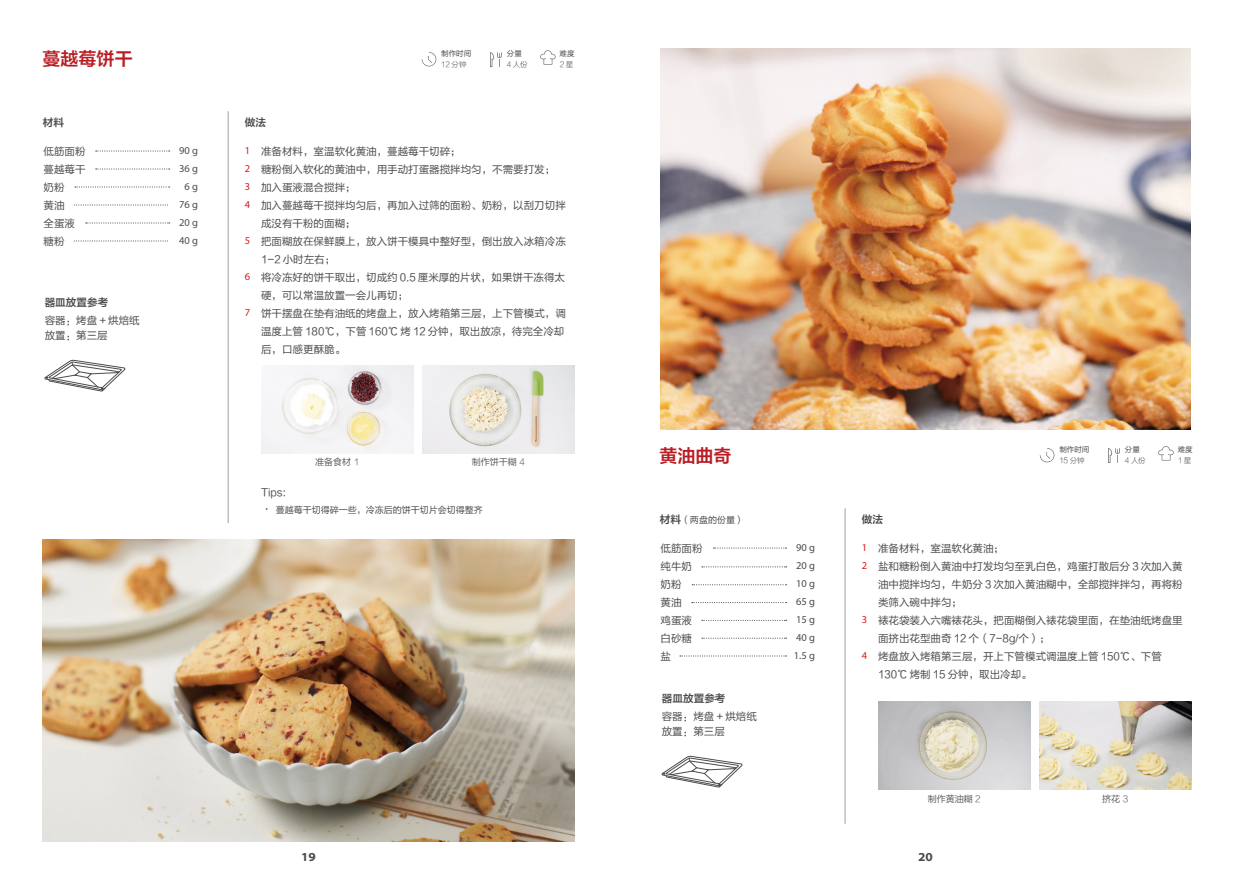
<style>
.page{position:relative;width:1234px;height:893px;background:#fff}
.page>*{position:absolute;margin:0;border:0;box-sizing:border-box;transform-origin:0 0}
.t1{font:18px "FZLTZCHK GBK1 0";color:#b91d23}
.t2{font:700 semi-expanded 12.3px "Myriad Pro";color:#4d4a4a}
.t3{font:10.5px/18px "FZLTHK GBK1 0";color:#4d4a4a}
.t4{font:10.5px/18px "FZLTHK GBK1 0";color:#4c4a48}
.t5{font:10.5px/18px "Myriad Pro";color:#4c4a48;text-align:justify}
.t6{font:10.5px/18px "Myriad Pro";color:#4d4a4a;text-align:center}
.t7{font:10.5px "FZLTZCHK GBK1 0";color:#4d4a4a}
.t8{font:10.5px/18px "Myriad Pro";color:#d81a19;text-align:justify}
.t9{font:10.5px "FZLTZCHK GBK1 0";color:#4c4a48}
.t10{font:9px "FZLTHK GBK1 0";color:#4d4a4a}
.t11{font:9px "FZLTXIHJW GB1 0";color:#4d4a4a}
.t12{font:9px "FZLTHK GBK1 0";color:#4c4a48}
.t13{font:7.5px "FZLTKHK GBK1 0";color:#4c4a48}
.t14{font:7.5px "FZLTHK GBK1 0";color:#4c4a48}
.s1{font-family:"FZLTKHK GBK1 0";color:#4c4a48}
.s2{font-family:"FZLTXHK";font-size:11.4px;color:#231916}
.s3{font-family:"FZLTZCHK GBK1 0";font-size:10.5px}
</style>
<div class="page">
<hr style="left:228px;top:111px;width:1px;height:412px;background:#a0a0a1">
<svg style="left:96px;top:150px;width:74px;height:2px"></svg>
<svg style="left:96px;top:168px;width:74px;height:2px"></svg>
<svg style="left:75px;top:186px;width:95px;height:2px"></svg>
<svg style="left:74px;top:204px;width:94px;height:2px"></svg>
<svg style="left:74px;top:240px;width:94px;height:2px"></svg>
<svg style="left:86px;top:222px;width:84px;height:2px"></svg>
<img style="left:43px;top:539px;width:531px;height:302px">
<img style="left:261px;top:365px;width:152px;height:88px">
<img style="left:422px;top:365px;width:152px;height:88px">
<hr style="left:844px;top:508px;width:1px;height:316px;background:#a0a0a1">
<svg style="left:713px;top:547px;width:73px;height:2px"></svg>
<svg style="left:701px;top:566px;width:85px;height:1px"></svg>
<svg style="left:701px;top:620px;width:85px;height:1px"></svg>
<svg style="left:701px;top:638px;width:85px;height:1px"></svg>
<svg style="left:692px;top:584px;width:94px;height:1px"></svg>
<svg style="left:679px;top:655px;width:107px;height:1px"></svg>
<svg style="left:691px;top:602px;width:95px;height:1px"></svg>
<img style="left:878px;top:702px;width:152px;height:88px">
<img style="left:1039px;top:702px;width:152px;height:88px">
<svg style="left:421px;top:52px;width:15px;height:14px"></svg>
<svg style="left:490px;top:52px;width:11px;height:15px"></svg>
<svg style="left:540px;top:50px;width:15px;height:15px"></svg>
<svg style="left:1039px;top:448px;width:15px;height:14px"></svg>
<svg style="left:1108px;top:448px;width:11px;height:15px"></svg>
<svg style="left:1158px;top:446px;width:15px;height:14px"></svg>
<svg style="left:44px;top:360px;width:82px;height:31px"></svg>
<svg style="left:661px;top:756px;width:81px;height:31px"></svg>
<img style="left:660px;top:48px;width:530px;height:382px">
<h1 class="t1" style="left:43px;top:49px;width:91px">蔓越莓饼干</h1>
<p class="t7" style="left:43px;top:117px;width:23px">材料</p>
<p class="t3" style="left:44px;top:142px;width:44px">低筋面粉蔓越莓干奶粉<br>黄油<br>全蛋液糖粉</p>
<p class="t6" style="left:179px;top:142px;width:20px">90 g<br>36 g<br>6 g<br>76 g<br>20 g<br>40 g</p>
<p class="t7" style="left:45px;top:297px;width:65px">器皿放置参考</p>
<p class="t3" style="left:45px;top:314px;width:97px;line-height:15px">容器：烤盘 + 烘焙纸放置：第三层</p>
<p class="t14" style="left:441px;top:50px;width:31px">制作时间</p>
<p class="t13" style="left:441px;top:60px;width:27px">12 分钟</p>
<p class="t14" style="left:507px;top:50px;width:16px">分量</p>
<p class="t13" style="left:506px;top:60px;width:22px">4 人份</p>
<p class="t14" style="left:559px;top:49px;width:16px">难度</p>
<p class="t13" style="left:559px;top:60px;width:15px">2星</p>
<p class="t7" style="left:245px;top:117px;width:23px">做法</p>
<p class="t3" style="left:261px;top:142px;width:306px">准备材料，室温软化黄油，蔓越莓干切碎；<br>糖粉倒入软化的黄油中，用手动打蛋器搅拌均匀，不需要打发；加入蛋液混合搅拌；<br>加入蔓越莓干搅拌均匀后，再加入过筛的面粉、奶粉，以刮刀切拌成没有干粉的面糊；<br>把面糊放在保鲜膜上，放入饼干模具中整好型，倒出放入冰箱冷冻<br>1-2 小时左右；<br>将冷冻好的饼干取出，切成约 0.5 厘米厚的片状，如果饼干冻得太硬，可以常温放置一会儿再切；<br>饼干摆盘在垫有油纸的烤盘上，放入烤箱第三层，上下管模式，调温度上管 180℃，下管 160℃ 烤 12 分钟，取出放凉，待完全冷却后，口感更酥脆。</p>
<p class="t8" style="left:245px;top:142px;width:7px">1<br>2<br>3<br>4</p>
<p class="t8" style="left:245px;top:232px;width:7px">5</p>
<p class="t8" style="left:245px;top:268px;width:7px">6</p>
<p class="t8" style="left:245px;top:304px;width:7px">7</p>
<p class="t11" style="left:315px;top:457px;width:45px">准备食材 <span class="s1">1</span></p>
<p class="t11" style="left:471px;top:457px;width:55px">制作饼干糊 <span class="s1">4</span></p>
<p class="t3" style="left:261px;top:483px;width:26px">Tips:</p>
<p class="t10" style="left:261px;top:505px;width:223px"><span class="s2">·</span> 蔓越莓干切得碎一些，冷冻后的饼干切片会切得整齐</p>
<h1 class="t1" style="left:659px;top:446px;width:73px">黄油曲奇</h1>
<p class="t12" style="left:659px;top:515px;width:86px"><span class="s3">材料</span>（两盘的份量）</p>
<p class="t4" style="left:660px;top:539px;width:43px">低筋面粉纯牛奶奶粉<br>黄油<br>鸡蛋液白砂糖盐</p>
<p class="t5" style="left:793px;top:539px;width:23px">90 g 20 g 10 g 65 g 15 g 40 g 1.5 g</p>
<p class="t7" style="left:661px;top:693px;width:65px">器皿放置参考</p>
<p class="t3" style="left:661px;top:709px;width:97px;line-height:15px">容器：烤盘 + 烘焙纸放置：第三层</p>
<p class="t14" style="left:1059px;top:445px;width:31px">制作时间</p>
<p class="t13" style="left:1058px;top:456px;width:27px">15 分钟</p>
<p class="t14" style="left:1124px;top:445px;width:16px">分量</p>
<p class="t13" style="left:1124px;top:456px;width:22px">4 人份</p>
<p class="t14" style="left:1177px;top:445px;width:16px">难度</p>
<p class="t13" style="left:1177px;top:456px;width:15px">1星</p>
<p class="t9" style="left:861px;top:514px;width:23px">做法</p>
<p class="t4" style="left:877px;top:539px;width:306px">准备材料，室温软化黄油；<br>盐和糖粉倒入黄油中打发均匀至乳白色，鸡蛋打散后分 3 次加入黄油中搅拌均匀，牛奶分 3 次加入黄油糊中，全部搅拌拌匀，再将粉类筛入碗中拌匀；<br>裱花袋装入六嘴裱花头，把面糊倒入裱花袋里面，在垫油纸烤盘里面挤出花型曲奇 12 个（7-8g/个）；<br>烤盘放入烤箱第三层，开上下管模式调温度上管 150℃、下管<br>130℃ 烤制 15 分钟，取出冷却。</p>
<p class="t8" style="left:861px;top:539px;width:7px">1<br>2</p>
<p class="t8" style="left:861px;top:611px;width:7px">3</p>
<p class="t8" style="left:861px;top:647px;width:7px">4</p>
<p class="t11" style="left:927px;top:793px;width:54px">制作黄油糊 <span class="s1">2</span></p>
<p class="t11" style="left:1101px;top:793px;width:27px">挤花 <span class="s1">3</span></p>
<p class="t2" style="left:301px;top:848px;width:16px">19</p>
<p class="t2" style="left:917px;top:848px;width:16px">20</p>
</div>
